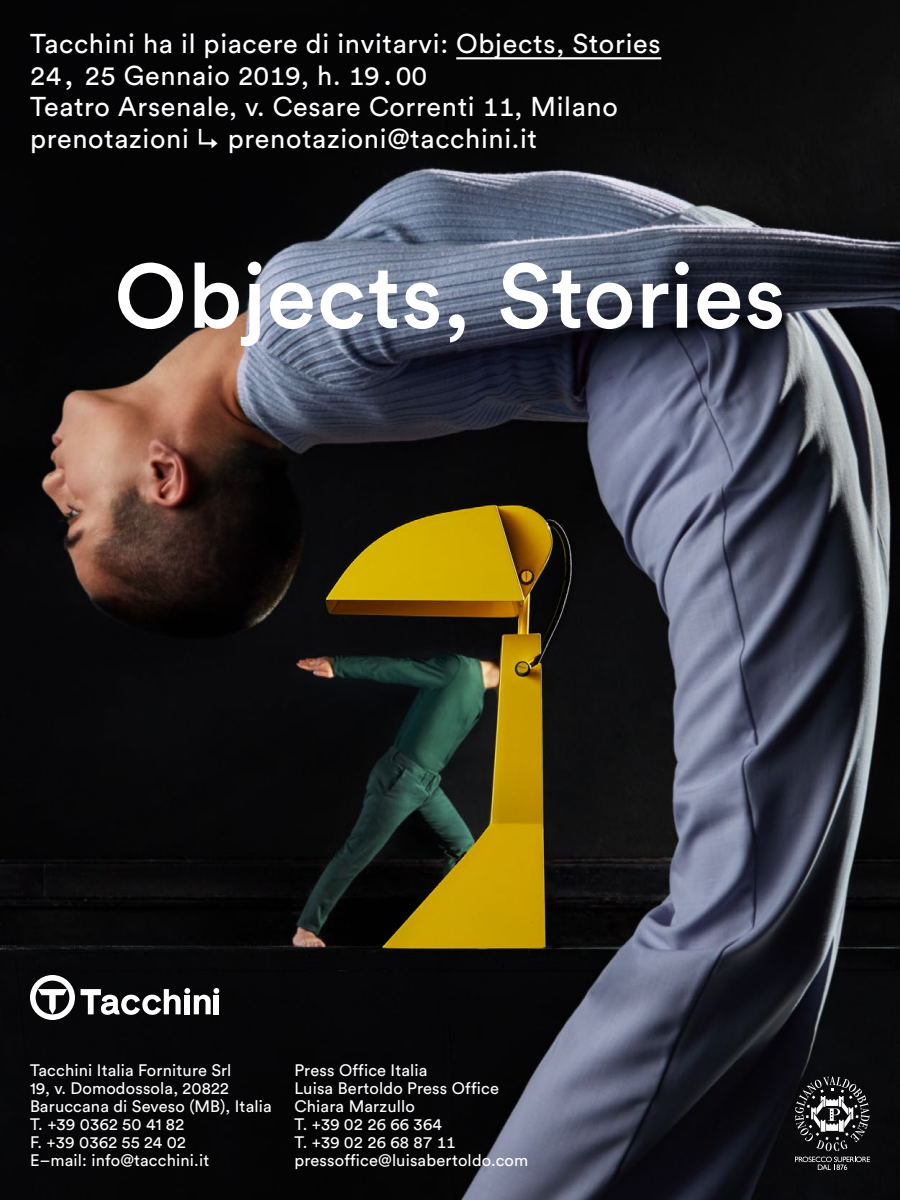
<style>
.page{position:relative;width:900px;height:1200px;background:#fff}
.page>*{position:absolute;margin:0;border:0;box-sizing:border-box;transform-origin:0 0}
.t1{font:500 90px "Circular Std";letter-spacing:.005em;color:#fff}
.t2{font:27px/31.5px "Circular Std";letter-spacing:.025em;color:#fff}
.t3{font:16.5px/18px "Circular Std";letter-spacing:.01em;color:#fff}
</style>
<div class="page">
<img style="left:0;top:0;width:900px;height:1200px">
<hr style="left:456px;top:57px;width:205px;height:2px;background:#fff">
<svg style="left:30px;top:975px;width:45px;height:45px"></svg>
<svg style="left:81px;top:988px;width:138px;height:27px"></svg>
<svg style="left:795px;top:1157px;width:75px;height:13px"></svg>
<svg style="left:795px;top:1077px;width:74px;height:74px;background:#3f3f41"></svg>
<h2 class="t2" style="left:30px;top:28px;width:632px">Tacchini ha il piacere di invitarvi: Objects, Stories 24, 25 Gennaio 2019, h. 19.00<br>Teatro Arsenale, v. Cesare Correnti 11, Milano prenotazioni ↳ prenotazioni@tacchini.it</h2>
<h1 class="t1" style="left:114px;top:240px;width:673px">Objects, Stories</h1>
<p class="t3" style="left:30px;top:1061px;width:243px">Tacchini Italia Forniture Srl<br>19, v. Domodossola, 20822<br>Baruccana di Seveso (MB), Italia<br>T. +39 0362 50 41 82<br>F. +39 0362 55 24 02<br>E–mail: info@tacchini.it</p>
<p class="t3" style="left:294px;top:1061px;width:235px">Press Office Italia<br>Luisa Bertoldo Press Office<br>Chiara Marzullo<br>T. +39 02 26 66 364<br>T. +39 02 26 68 87 11 pressoffice@luisabertoldo.com</p>
</div>
